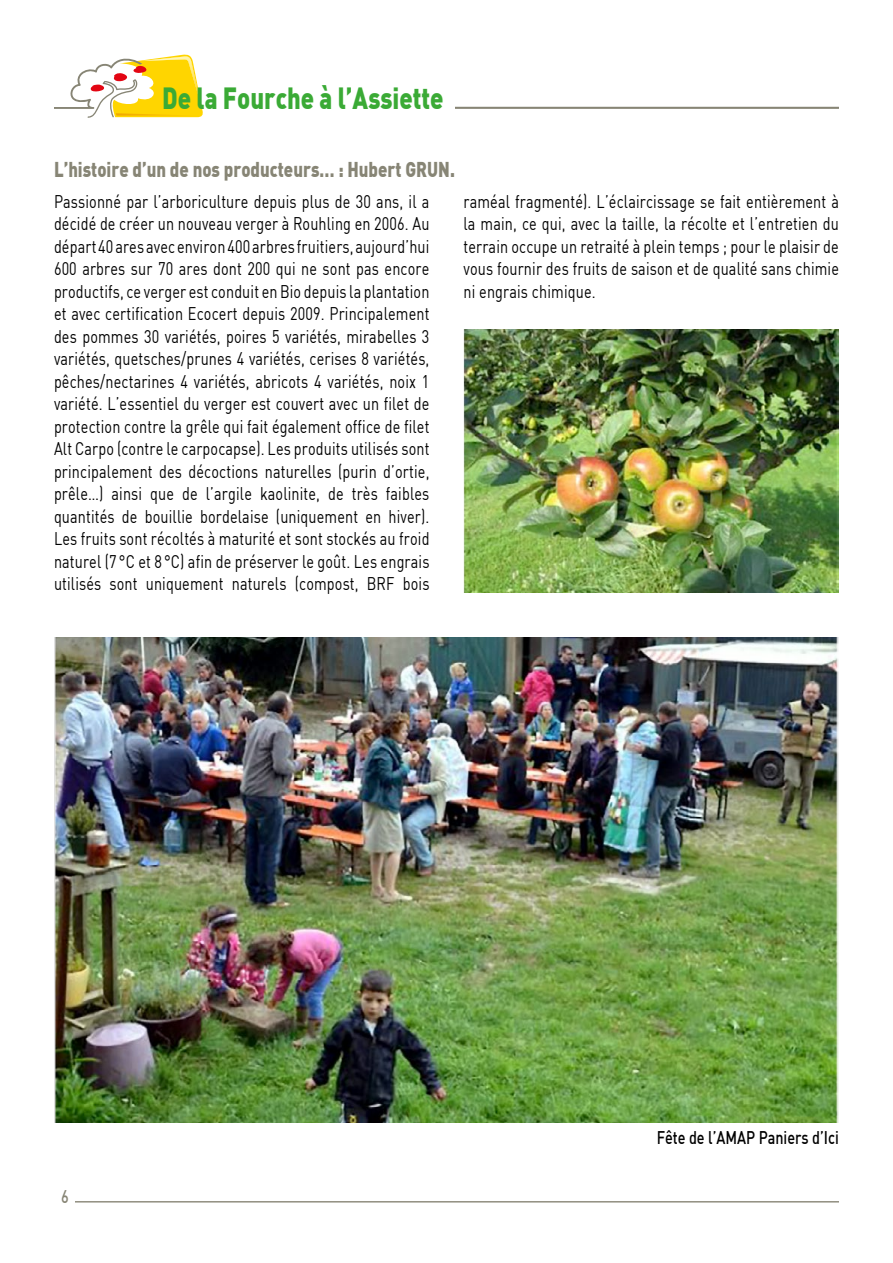
<style>
.page{position:relative;width:893px;height:1263px;background:#fff}
.page>*{position:absolute;margin:0;border:0;box-sizing:border-box;transform-origin:0 0}
.t1{font:900 30px "DIN";color:#3aaa35;scale:.8 1}
.t2{font:900 21px "DIN";color:#878575;scale:.8 1}
.t3{font:18px/22.5px "DIN";letter-spacing:.01em;color:#000;text-align:justify;scale:.8 1}
.t4{font:500 18px "DIN";color:#000;scale:.8 1}
.t5{font:500 18px "DIN";color:#878575;scale:.8 1}
</style>
<div class="page">
<svg style="left:76px;top:1201px;width:763px;height:1px"></svg>
<svg style="left:54px;top:54px;width:149px;height:64px"></svg>
<hr style="left:455px;top:107px;width:384px;height:2px;background:#878575">
<img style="left:463px;top:330px;width:376px;height:263px">
<img style="left:54px;top:638px;width:785px;height:484px">
<h1 class="t1" style="left:162px;top:78px;width:353px">De la Fourche à l’Assiette</h1>
<p class="t2" style="left:54px;top:155px;width:503px">L’histoire d’un de nos producteurs… : Hubert GRUN.</p>
<p class="t3" style="left:54px;top:190px;width:471px">Passionné par l’arboriculture depuis plus de 30 ans, il a décidé de créer un nouveau verger à Rouhling en 2006. Au départ 40 ares avec environ 400 arbres fruitiers, aujourd’hui 600 arbres sur 70 ares dont 200 qui ne sont pas encore productifs, ce verger est conduit en Bio depuis la plantation et avec certification Ecocert depuis 2009. Principalement des pommes 30 variétés, poires 5 variétés, mirabelles 3 variétés, quetsches/prunes 4 variétés, cerises 8 variétés, pêches/nectarines 4 variétés, abricots 4 variétés, noix 1 variété. L’essentiel du verger est couvert avec un filet de protection contre la grêle qui fait également office de filet Alt Carpo (contre le carpocapse). Les produits utilisés sont principalement des décoctions naturelles (purin d’ortie, prêle…) ainsi que de l’argile kaolinite, de très faibles quantités de bouillie bordelaise (uniquement en hiver).<br>Les fruits sont récoltés à maturité et sont stockés au froid naturel (7 °C et 8 °C) afin de préserver le goût. Les engrais utilisés sont uniquement naturels (compost, BRF bois</p>
<p class="t3" style="left:463px;top:190px;width:471px">raméal fragmenté). L’éclaircissage se fait entièrement à la main, ce qui, avec la taille, la récolte et l’entretien du terrain occupe un retraité à plein temps ; pour le plaisir de vous fournir des fruits de saison et de qualité sans chimie ni engrais chimique.</p>
<p class="t5" style="left:61px;top:1184px;width:11px">6</p>
<p class="t4" style="left:657px;top:1126px;width:229px">Fête de l’AMAP Paniers d’Ici</p>
</div>
